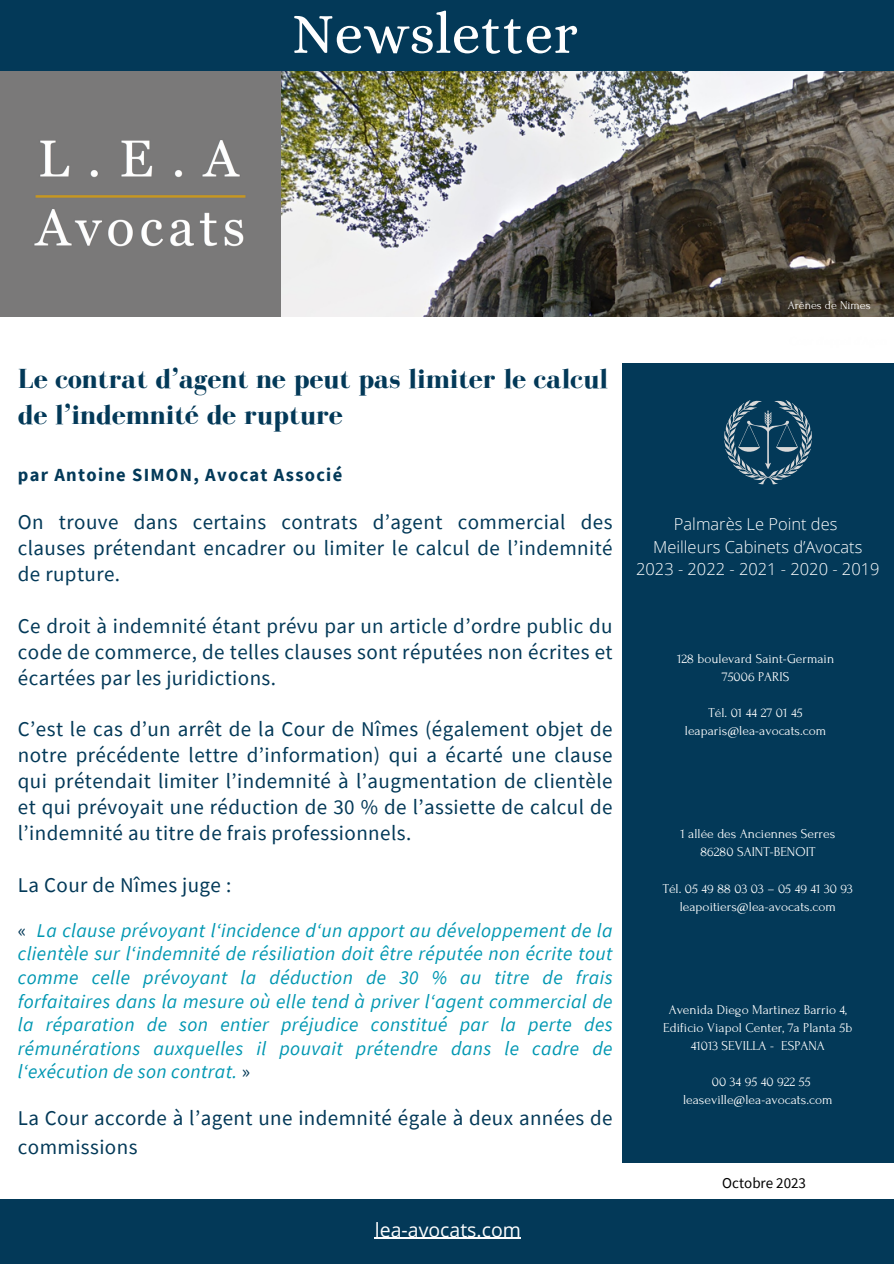
<style>
.page{position:relative;width:894px;height:1264px;background:#fff}
.page>*{position:absolute;margin:0;border:0;box-sizing:border-box;transform-origin:0 0}
.t1{font:57.75px "Alice";color:#fefefe}
.t2{font:700 28.35px/36px "Bodoni FLF";color:#033958}
.t3{font:21px/25.8px "Source Sans Pro";letter-spacing:.02em;color:#033958;text-align:justify}
.t4{font:italic 19.5px/23.7px "Source Sans Pro";letter-spacing:.02em;color:#0097b2;text-align:justify}
.t5{font:19.5px "Open Sans";color:#fefefe}
.t6{font:700 18.45px "Source Sans Pro";letter-spacing:.07em;color:#033958}
.t7{font:300 16.5px "Open Sans";color:#fff}
.t8{font:15px "Source Sans Pro";color:#000}
.t9{font:13.5px "Forum";color:#fff}
.t10{font:12px "Forum";color:#fefefe}
.s1{font-style:normal;color:#033958}
</style>
<div class="page">
<div style="left:0;top:0;width:893px;height:71px;background:#033958"></div>
<div style="left:0;top:1199px;width:893px;height:64px;background:#033958"></div>
<div style="left:622px;top:363px;width:271px;height:800px;background:#033958"></div>
<svg style="left:724px;top:400px;width:87px;height:84px"></svg>
<img style="left:0;top:71px;width:893px;height:245px">
<hr style="left:375px;top:1237px;width:146px;height:1px;background:#fefefe">
<p class="t1" style="left:292px;top:0;width:288px">Newsletter</p>
<p class="t2" style="left:18px;top:360px;width:591px">Le contrat d’agent ne peut pas limiter le calcul de l’indemnité de rupture</p>
<p class="t6" style="left:18px;top:463px;width:326px">par Antoine SIMON, Avocat Associé</p>
<p class="t3" style="left:18px;top:509px;width:596px">On trouve dans certains contrats d’agent commercial des clauses prétendant encadrer ou limiter le calcul de l’indemnité de rupture.</p>
<p class="t3" style="left:18px;top:612px;width:596px">Ce droit à indemnité étant prévu par un article d’ordre public du code de commerce, de telles clauses sont réputées non écrites et écartées par les juridictions.</p>
<p class="t3" style="left:18px;top:716px;width:596px">C’est le cas d’un arrêt de la Cour de Nîmes (également objet de notre précédente lettre d’information) qui a écarté une clause qui prétendait limiter l’indemnité à l’augmentation de clientèle et qui prévoyait une réduction de 30 % de l’assiette de calcul de l’indemnité au titre de frais professionnels.</p>
<p class="t3" style="left:18px;top:871px;width:215px">La Cour de Nîmes juge :</p>
<p class="t4" style="left:18px;top:917px;width:596px"><span class="s1">«</span> La clause prévoyant l‘incidence d‘un apport au développement de la clientèle sur l‘indemnité de résiliation doit être réputée non écrite tout comme celle prévoyant la déduction de 30 % au titre de frais forfaitaires dans la mesure où elle tend à priver l‘agent commercial de la réparation de son entier préjudice constitué par la perte des rémunérations auxquelles il pouvait prétendre dans le cadre de l‘exécution de son contrat. <span class="s1">»</span></p>
<p class="t3" style="left:18px;top:1102px;width:596px;line-height:29.2px">La Cour accorde à l’agent une indemnité égale à deux années de commissions</p>
<p class="t5" style="left:375px;top:1215px;width:148px">lea-avocats.com</p>
<p class="t10" style="left:787px;top:298px;width:84px">Arênes de Nîmes</p>
<p class="t7" style="left:673px;top:512px;width:165px">Palmarès Le Point des</p>
<p class="t7" style="left:653px;top:535px;width:211px">Meilleurs Cabinets d’Avocats</p>
<p class="t7" style="left:636px;top:557px;width:245px">2023 - 2022 - 2021 - 2020 - 2019</p>
<p class="t9" style="left:676px;top:651px;width:159px">128 boulevard Saint-Germain</p>
<p class="t9" style="left:721px;top:669px;width:69px">75006 PARIS</p>
<p class="t9" style="left:708px;top:705px;width:96px">Tél. 01 44 27 01 45</p>
<p class="t9" style="left:684px;top:723px;width:143px">leaparis@lea-avocats.com</p>
<p class="t9" style="left:680px;top:827px;width:156px">1 allée des Anciennes Serres</p>
<p class="t9" style="left:700px;top:845px;width:116px">86280 SAINT-BENOIT</p>
<p class="t9" style="left:662px;top:881px;width:192px">Tél. 05 49 88 03 03 – 05 49 41 30 93</p>
<p class="t9" style="left:679px;top:899px;width:157px">leapoitiers@lea-avocats.com</p>
<p class="t9" style="left:668px;top:1002px;width:180px">Avenida Diego Martinez Barrio 4,</p>
<p class="t9" style="left:663px;top:1020px;width:190px">Edificio Viapol Center, 7a Planta 5b</p>
<p class="t9" style="left:690px;top:1038px;width:136px">41013 SEVILLA - ESPANA</p>
<p class="t9" style="left:711px;top:1074px;width:100px">00 34 95 40 922 55</p>
<p class="t9" style="left:683px;top:1092px;width:151px">leaseville@lea-avocats.com</p>
<p class="t8" style="left:722px;top:1172px;width:85px">Octobre 2023</p>
</div>
